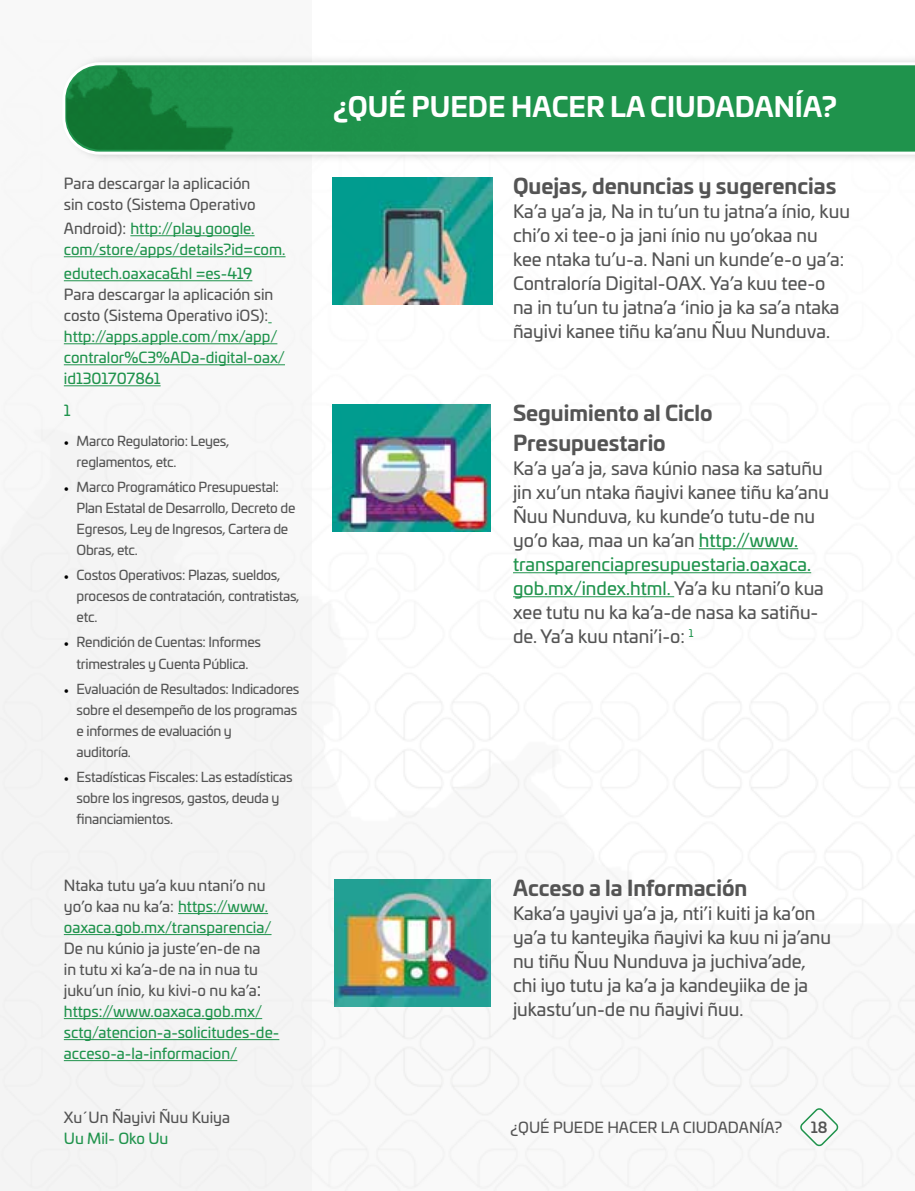
<style>
.page{position:relative;width:915px;height:1191px;background:#fff}
.page>*{position:absolute;margin:0;border:0;box-sizing:border-box;transform-origin:0 0}
.t1{font:700 27px "Univia Pro";color:#fff}
.t2{font:700 21px/30px "Univia Pro";color:#545454}
.t3{font:18px/24px "Univia Pro";color:#545454}
.t4{font:15px/21px "Univia Pro";color:#1f934c}
.t5{font:15px/21px "Univia Pro";color:#545454}
.t6{font:500 15px "Univia Pro";color:#545454}
.t7{font:13.5px/21px "Univia Pro";letter-spacing:-.02em;color:#545454}
.s1{color:#545454}
.s2{font-family:"Minion Pro";color:#000}
.s3{font-size:18px;color:#545454}
.s4{color:#1f934c}
</style>
<div class="page">
<img style="left:312px;top:177px;width:602px;height:1014px">
<div style="left:0;top:0;width:312px;height:1191px;background:#eee"></div>
<svg style="left:798px;top:1108px;width:41px;height:40px"></svg>
<div style="left:60px;top:55px;width:854px;height:108px;background:#f6f6f6"></div>
<svg style="left:65px;top:61px;width:849px;height:95px;background:#3ea165"></svg>
<img style="left:66px;top:66px;width:357px;height:84px">
<img style="left:334px;top:879px;width:156px;height:127px">
<img style="left:332px;top:404px;width:158px;height:127px">
<img style="left:332px;top:177px;width:160px;height:128px">
<hr style="left:698px;top:548px;width:99px;height:1px;background:#1f934c">
<hr style="left:513px;top:572px;width:298px;height:1px;background:#1f934c">
<hr style="left:513px;top:596px;width:161px;height:1px;background:#1f934c">
<hr style="left:178px;top:913px;width:90px;height:1px;background:#1f934c">
<hr style="left:64px;top:934px;width:207px;height:1px;background:#1f934c">
<hr style="left:64px;top:1018px;width:198px;height:1px;background:#1f934c">
<hr style="left:64px;top:1039px;width:215px;height:1px;background:#1f934c">
<hr style="left:64px;top:1060px;width:173px;height:1px;background:#1f934c">
<hr style="left:130px;top:235px;width:124px;height:1px;background:#1f934c">
<hr style="left:64px;top:256px;width:221px;height:1px;background:#1f934c">
<hr style="left:64px;top:280px;width:188px;height:1px;background:#1f934c">
<hr style="left:64px;top:343px;width:213px;height:1px;background:#1f934c">
<hr style="left:64px;top:364px;width:221px;height:1px;background:#1f934c">
<hr style="left:64px;top:385px;width:97px;height:1px;background:#1f934c">
<p class="t5" style="left:64px;top:172px;width:193px">Para descargar la aplicación sin costo (Sistema Operativo</p>
<p class="t4" style="left:64px;top:217px;width:223px"><span class="s1">Android):</span> http://play.google. com/store/apps/details?id=com.</p>
<p class="t4" style="left:64px;top:262px;width:190px">edutech.oaxaca&amp;hl =es-419</p>
<p class="t5" style="left:64px;top:283px;width:211px">Para descargar la aplicación sin costo (Sistema Operativo iOS):</p>
<p class="t4" style="left:64px;top:325px;width:222px">http://apps.apple.com/mx/app/ contralor%C3%ADa-digital-oax/ id1301707861</p>
<p class="t4" style="left:64px;top:399px;width:8px">1</p>
<p class="t7" style="left:77px;top:429px;width:154px;text-indent:-13px"><span class="s2">•</span> Marco Regulatorio: Leyes, reglamentos, etc.</p>
<p class="t7" style="left:77px;top:476px;width:220px;text-indent:-13px"><span class="s2">•</span> Marco Programático Presupuestal:<br>Plan Estatal de Desarrollo, Decreto de<br>Egresos, Ley de Ingresos, Cartera de<br>Obras, etc.</p>
<p class="t7" style="left:77px;top:564px;width:224px;text-indent:-13px"><span class="s2">•</span> Costos Operativos: Plazas, sueldos, procesos de contratación, contratistas, etc.</p>
<p class="t7" style="left:64px;top:631px;width:199px;text-align:center"><span class="s2">•</span> Rendición de Cuentas: Informes trimestrales y Cuenta Pública.</p>
<p class="t7" style="left:77px;top:677px;width:224px;text-indent:-13px"><span class="s2">•</span> Evaluación de Resultados: Indicadores sobre el desempeño de los programas e informes de evaluación y<br>auditoría.</p>
<p class="t7" style="left:77px;top:766px;width:217px;text-indent:-13px"><span class="s2">•</span> Estadísticas Fiscales: Las estadísticas sobre los ingresos, gastos, deuda y financiamientos.</p>
<p class="t4" style="left:64px;top:874px;width:209px"><span class="s1">Ntaka tutu ya’a kuu ntani’o nu yo’o kaa nu ka’a:</span> https://www. oaxaca.gob.mx/transparencia/</p>
<p class="t4" style="left:64px;top:937px;width:217px"><span class="s1">De nu kúnio ja juste’en-de na<br>in tutu xi ka’a-de na in nua tu juku’un ínio, ku kivi-o nu ka’a</span><span class="s3">: </span>https://www.oaxaca.gob.mx/ sctg/atencion-a-solicitudes-de&shy;acceso-a-la-informacion/</p>
<p class="t5" style="left:64px;top:1105px;width:168px">Xu´Un Ñayivi Ñuu Kuiya</p>
<p class="t4" style="left:64px;top:1126px;width:106px">Uu Mil- Oko Uu</p>
<h1 class="t1" style="left:333px;top:85px;width:505px">¿QUÉ PUEDE HACER LA CIUDADANÍA?</h1>
<p class="t2" style="left:513px;top:169px;width:325px">Quejas, denuncias y sugerencias</p>
<p class="t3" style="left:513px;top:198px;width:338px">Ka’a ya’a ja, Na in tu’un tu jatna’a ínio, kuu chi’o xi tee-o ja jani ínio nu yo’okaa nu kee ntaka tu’u-a. Nani un kunde’e-o ya’a:<br>Contraloría Digital-OAX. Ya’a kuu tee-o na in tu’un tu jatna’a ‘inio ja ka sa’a ntaka ñayivi kanee tiñu ka’anu Ñuu Nunduva.</p>
<p class="t2" style="left:513px;top:396px;width:201px">Seguimiento al Ciclo<br>Presupuestario</p>
<p class="t3" style="left:513px;top:455px;width:317px">Ka’a ya’a ja, sava kúnio nasa ka satuñu jin xu’un ntaka ñayivi kanee tiñu ka’anu Ñuu Nunduva, ku kunde’o tutu-de nu yo’o kaa, maa un ka’an <span class="s4">http://www. transparenciapresupuestaria.oaxaca. gob.mx/index.html.</span> Ya’a ku ntani’o kua xee tutu nu ka ka’a-de nasa ka satiñu&shy;de. Ya’a kuu ntani’i-o: <sup>1</sup></p>
<p class="t2" style="left:513px;top:871px;width:236px">Acceso a la Información</p>
<p class="t3" style="left:513px;top:900px;width:319px">Kaka’a yayivi ya’a ja, nti’i kuiti ja ka’on ya’a tu kanteyika ñayivi ka kuu ni ja’anu nu tiñu Ñuu Nunduva ja juchiva’ade, chi iyo tutu ja ka’a ja kandeyiika de ja jukastu’un-de nu ñayivi ñuu.</p>
<p class="t5" style="left:510px;top:1116px;width:273px">¿QUÉ PUEDE HACER LA CIUDADANÍA?</p>
<p class="t6" style="left:810px;top:1116px;width:18px">18</p>
</div>
